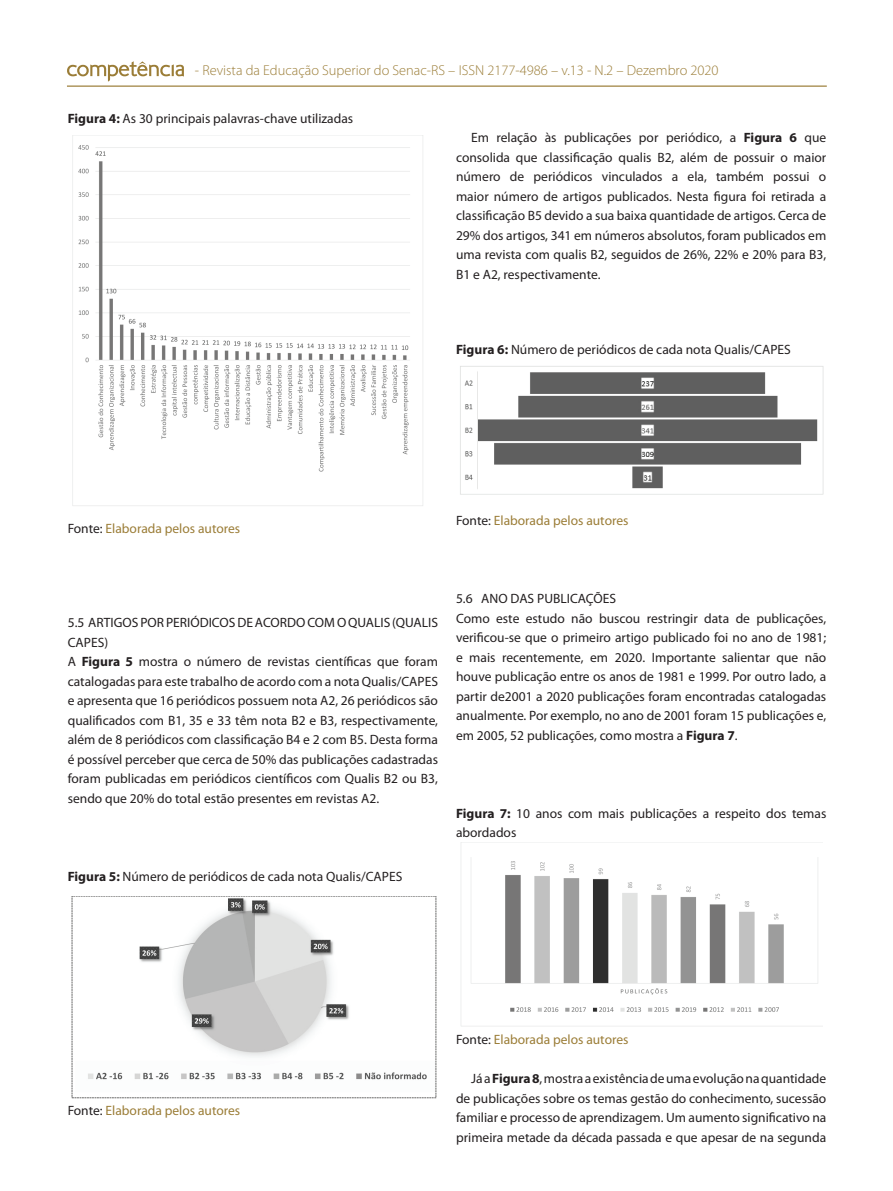
<style>
.page{position:relative;width:893px;height:1191px;background:#fff}
.page>*{position:absolute;margin:0;border:0;box-sizing:border-box;transform-origin:0 0}
.t1{font:300 14.4px "Myriad Pro";color:#9b7d37}
.t2{font:13.5px/19.5px "Myriad Pro";color:#231f20}
.t3{font:13.5px "Myriad Pro";color:#9b7d37}
.s1{font-weight:700}
.s2{color:#231f20}
</style>
<div class="page">
<hr style="left:67px;top:85px;width:760px;height:2px;background:#9b7d37">
<svg style="left:67px;top:61px;width:117px;height:20px"></svg>
<img style="left:72px;top:136px;width:351px;height:370px">
<img style="left:460px;top:366px;width:364px;height:129px">
<img style="left:71px;top:896px;width:366px;height:203px">
<img style="left:461px;top:842px;width:362px;height:185px">
<p class="t1" style="left:195px;top:62px;width:525px">- Revista da Educação Superior do Senac-RS – ISSN 2177-4986 – v.13 - N.2 – Dezembro 2020</p>
<p class="t2" style="left:68px;top:108px;width:287px"><span class="s1">Figura 4:</span> As 30 principais palavras-chave utilizadas</p>
<p class="t2" style="left:456px;top:128px;width:372px;text-align:justify;text-indent:15px">Em relação às publicações por periódico, a <span class="s1">Figura 6</span> que consolida que classificação qualis B2, além de possuir o maior número de periódicos vinculados a ela, também possui o maior número de artigos publicados. Nesta figura foi retirada a classificação B5 devido a sua baixa quantidade de artigos. Cerca de 29% dos artigos, 341 em números absolutos, foram publicados em uma revista com qualis B2, seguidos de 26%, 22% e 20% para B3, B1 e A2, respectivamente.</p>
<p class="t2" style="left:456px;top:339px;width:336px"><span class="s1">Figura 6:</span> Número de periódicos de cada nota Qualis/CAPES</p>
<p class="t3" style="left:68px;top:520px;width:174px"><span class="s2">Fonte:</span> Elaborada pelos autores</p>
<p class="t3" style="left:456px;top:512px;width:174px"><span class="s2">Fonte:</span> Elaborada pelos autores</p>
<p class="t2" style="left:68px;top:612px;width:372px">5.5 ARTIGOS POR PERIÓDICOS DE ACORDO COM O QUALIS (QUALIS CAPES)<br>A <span class="s1">Figura 5</span> mostra o número de revistas científicas que foram catalogadas para este trabalho de acordo com a nota Qualis/CAPES e apresenta que 16 periódicos possuem nota A2, 26 periódicos são qualificados com B1, 35 e 33 têm nota B2 e B3, respectivamente, além de 8 periódicos com classificação B4 e 2 com B5. Desta forma é possível perceber que cerca de 50% das publicações cadastradas foram publicadas em periódicos científicos com Qualis B2 ou B3, sendo que 20% do total estão presentes em revistas A2.</p>
<p class="t2" style="left:68px;top:866px;width:336px"><span class="s1">Figura 5:</span> Número de periódicos de cada nota Qualis/CAPES</p>
<p class="t2" style="left:456px;top:588px;width:372px">5.6 ANO DAS PUBLICAÇÕES<br>Como este estudo não buscou restringir data de publicações, verificou-se que o primeiro artigo publicado foi no ano de 1981; e mais recentemente, em 2020. Importante salientar que não houve publicação entre os anos de 1981 e 1999. Por outro lado, a partir de2001 a 2020 publicações foram encontradas catalogadas anualmente. Por exemplo, no ano de 2001 foram 15 publicações e, em 2005, 52 publicações, como mostra a <span class="s1">Figura 7</span>.</p>
<p class="t2" style="left:456px;top:803px;width:372px"><span class="s1">Figura 7:</span> 10 anos com mais publicações a respeito dos temas abordados</p>
<p class="t3" style="left:68px;top:1102px;width:174px"><span class="s2">Fonte:</span> Elaborada pelos autores</p>
<p class="t3" style="left:456px;top:1031px;width:174px"><span class="s2">Fonte:</span> Elaborada pelos autores</p>
<p class="t2" style="left:456px;top:1068px;width:372px;text-align:justify;text-indent:15px">Já a <span class="s1">Figura 8</span>, mostra a existência de uma evolução na quantidade de publicações sobre os temas gestão do conhecimento, sucessão familiar e processo de aprendizagem. Um aumento significativo na primeira metade da década passada e que apesar de na segunda</p>
</div>
